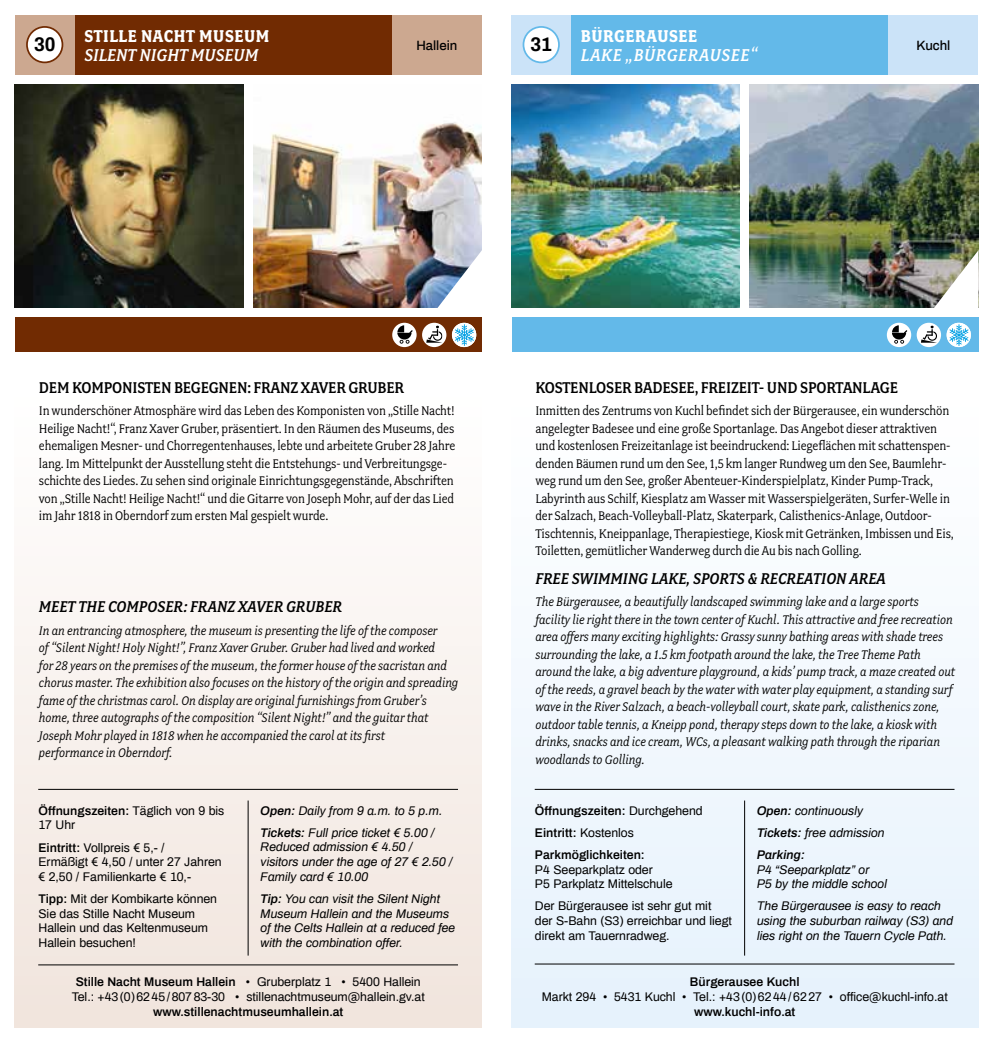
<style>
.page{position:relative;width:993px;height:1042px;background:#fff}
.page>*{position:absolute;margin:0;border:0;box-sizing:border-box;transform-origin:0 0}
.t1{font:700 19.25px "Fairplex Narrow OT";letter-spacing:.03em;color:#fff}
.t2{font:italic 19.25px "Fairplex Narrow OT Med";color:#fff}
.t3{font:italic 19.25px "Fairplex Narrow OT Med";letter-spacing:.03em;color:#fff}
.t4{font:700 19.25px "Archivo";color:#000}
.t5{font:500 17.5px "Fairplex Narrow OT";letter-spacing:-.01em;color:#000}
.t6{font:italic 17.5px "Fairplex Narrow OT Med";color:#000}
.t7{font:italic 14px/17.5px "Fairplex Narrow OT";color:#000}
.t8{font:14px/17.5px "Fairplex Narrow OT";letter-spacing:-.01em;color:#000}
.t9{font:500 13.12px "Archivo";color:#000}
.t10{font:12.25px/14.7px "Archivo";color:#000}
.t11{font:italic 12.25px/14.7px "Archivo";color:#000}
.t12{font:600 12.25px/22.1px "Archivo";color:#000}
.s1{font-weight:600}
.s2{font-weight:400}
</style>
<div class="page">
<div style="left:15px;top:394px;width:466px;height:633px;background:linear-gradient(to bottom,#fff,#f0e4dc)"></div>
<div style="left:15px;top:317px;width:467px;height:35px;background:#712b02"></div>
<div style="left:74px;top:15px;width:318px;height:59px;background:#712b02"></div>
<div style="left:15px;top:15px;width:59px;height:59px;background:#cca890"></div>
<div style="left:392px;top:15px;width:89px;height:59px;background:#cca890"></div>
<img style="left:15px;top:84px;width:228px;height:224px">
<img style="left:253px;top:122px;width:228px;height:186px">
<div style="left:27px;top:27px;width:35px;height:35px;background:#fff;border-radius:50%"></div>
<div style="left:26px;top:26px;width:37px;height:37px;border:2px solid #712b02;border-radius:50%"></div>
<hr style="left:38px;top:964px;width:420px;height:1px;background:#000">
<hr style="left:38px;top:789px;width:420px;height:1px;background:#000">
<hr style="left:247px;top:800px;width:1px;height:155px;background:#000">
<div style="left:511px;top:394px;width:466px;height:633px;background:#f2f8fe"></div>
<div style="left:511px;top:317px;width:467px;height:35px;background:#63b9e9"></div>
<div style="left:571px;top:15px;width:317px;height:59px;background:#63b9e9"></div>
<div style="left:511px;top:15px;width:60px;height:59px;background:#cbe3f8"></div>
<div style="left:888px;top:15px;width:89px;height:59px;background:#cbe3f8"></div>
<img style="left:511px;top:84px;width:228px;height:224px">
<img style="left:749px;top:84px;width:228px;height:224px">
<div style="left:523px;top:27px;width:35px;height:35px;background:#fff;border-radius:50%"></div>
<div style="left:522px;top:26px;width:37px;height:37px;border:2px solid #63b9e9;border-radius:50%"></div>
<hr style="left:534px;top:963px;width:420px;height:1px;background:#000">
<hr style="left:534px;top:789px;width:420px;height:1px;background:#000">
<hr style="left:744px;top:800px;width:1px;height:155px;background:#000">
<svg style="left:916px;top:323px;width:24px;height:24px"></svg>
<svg style="left:920px;top:325px;width:16px;height:18px"></svg>
<div style="left:422px;top:323px;width:24px;height:24px;background:#fff;border-radius:50%"></div>
<svg style="left:426px;top:325px;width:16px;height:18px"></svg>
<svg style="left:946px;top:323px;width:24px;height:24px"></svg>
<svg style="left:949px;top:324px;width:19px;height:22px"></svg>
<div style="left:452px;top:323px;width:24px;height:24px;background:#fff;border-radius:50%"></div>
<svg style="left:454px;top:324px;width:20px;height:22px"></svg>
<svg style="left:886px;top:323px;width:24px;height:24px"></svg>
<svg style="left:891px;top:325px;width:15px;height:19px"></svg>
<div style="left:392px;top:323px;width:24px;height:24px;background:#fff;border-radius:50%"></div>
<svg style="left:397px;top:325px;width:15px;height:19px"></svg>
<svg style="left:437px;top:250px;width:45px;height:58px"></svg>
<svg style="left:933px;top:250px;width:45px;height:58px"></svg>
<h1 class="t1" style="left:84px;top:25px;width:186px">STILLE NACHT MUSEUM</h1>
<h1 class="t2" style="left:84px;top:44px;width:175px">SILENT NIGHT MUSEUM</h1>
<h1 class="t4" style="left:34px;top:31px;width:23px">30</h1>
<p class="t9" style="left:416px;top:37px;width:43px">Hallein</p>
<h1 class="t1" style="left:580px;top:25px;width:118px">BÜRGERAUSEE</h1>
<h1 class="t3" style="left:580px;top:44px;width:178px">LAKE „BÜRGERAUSEE“</h1>
<h1 class="t4" style="left:530px;top:31px;width:23px">31</h1>
<p class="t9" style="left:916px;top:37px;width:35px">Kuchl</p>
<p class="t5" style="left:39px;top:377px;width:366px">DEM KOMPONISTEN BEGEGNEN: FRANZ XAVER GRUBER</p>
<p class="t8" style="left:39px;top:402px;width:418px">In wunderschöner Atmosphäre wird das Leben des Komponisten von „Stille Nacht!<br>Heilige Nacht!“, Franz Xaver Gruber, präsentiert. In den Räumen des Museums, des ehemaligen Mesner- und Chorregentenhauses, lebte und arbeitete Gruber 28 Jahre lang. Im Mittelpunkt der Ausstellung steht die Entstehungs- und Verbreitungsge&shy;schichte des Liedes. Zu sehen sind originale Einrichtungsgegenstände, Abschriften von „Stille Nacht! Heilige Nacht!“ und die Gitarre von Joseph Mohr, auf der das Lied im Jahr 1818 in Oberndorf zum ersten Mal gespielt wurde.</p>
<p class="t6" style="left:39px;top:597px;width:304px">MEET THE COMPOSER: FRANZ XAVER GRUBER</p>
<p class="t7" style="left:39px;top:621px;width:420px">In an entrancing atmosphere, the museum is presenting the life of the composer<br>of “Silent Night! Holy Night!”, Franz Xaver Gruber. Gruber had lived and worked<br>for 28 years on the premises of the museum, the former house of the sacristan and chorus master. The exhibition also focuses on the history of the origin and spreading fame of the christmas carol. On display are original furnishings from Gruber’s home, three autographs of the composition “Silent Night!” and the guitar that Joseph Mohr played in 1818 when he accompanied the carol at its first<br>performance in Oberndorf.</p>
<p class="t10" style="left:38px;top:802px;width:187px"><span class="s1">Öffnungszeiten:</span> Täglich von 9 bis<br>17 Uhr</p>
<p class="t10" style="left:38px;top:839px;width:185px"><span class="s1">Eintritt:</span> Vollpreis € 5,- /<br>Ermäßigt € 4,50 / unter 27 Jahren € 2,50 / Familienkarte € 10,-</p>
<p class="t10" style="left:38px;top:891px;width:180px"><span class="s1">Tipp:</span> Mit der Kombikarte können<br>Sie das Stille Nacht Museum<br>Hallein und das Keltenmuseum<br>Hallein besuchen!</p>
<p class="t11" style="left:260px;top:799px;width:183px;line-height:22.1px"><span class="s1">Open:</span> Daily from 9 a.m. to 5 p.m.<br><span class="s1">Tickets:</span> Full price ticket € 5.00 /</p>
<p class="t11" style="left:260px;top:839px;width:194px">Reduced admission € 4.50 / visitors under the age of 27 € 2.50 /<br>Family card € 10.00</p>
<p class="t11" style="left:260px;top:891px;width:196px"><span class="s1">Tip:</span> You can visit the Silent Night<br>Museum Hallein and the Museums of the Celts Hallein at a reduced fee with the combination offer.</p>
<p class="t10" style="left:72px;top:974px;width:354px;text-align:center"><span class="s1">Stille Nacht Museum Hallein</span> • Gruberplatz 1 • 5400 Hallein<br>Tel.: +43(0)6245/80783-30 • stillenachtmuseum@hallein.gv.at</p>
<p class="t12" style="left:153px;top:1000px;width:192px">www.stillenachtmuseumhallein.at</p>
<p class="t5" style="left:535px;top:377px;width:364px">KOSTENLOSER BADESEE, FREIZEIT- UND SPORTANLAGE</p>
<p class="t8" style="left:535px;top:402px;width:420px">Inmitten des Zentrums von Kuchl befindet sich der Bürgerausee, ein wunderschön angelegter Badesee und eine große Sportanlage. Das Angebot dieser attraktiven und kostenlosen Freizeitanlage ist beeindruckend: Liegeflächen mit schattenspen&shy;denden Bäumen rund um den See, 1,5 km langer Rundweg um den See, Baumlehr&shy;weg rund um den See, großer Abenteuer-Kinderspielplatz, Kinder Pump-Track, Labyrinth aus Schilf, Kiesplatz am Wasser mit Wasserspielgeräten, Surfer-Welle in der Salzach, Beach-Volleyball-Platz, Skaterpark, Calisthenics-Anlage, Outdoor-Tischtennis, Kneippanlage, Therapiestiege, Kiosk mit Getränken, Imbissen und Eis, Toiletten, gemütlicher Wanderweg durch die Au bis nach Golling.</p>
<p class="t6" style="left:535px;top:568px;width:352px">FREE SWIMMING LAKE, SPORTS &amp; RECREATION AREA</p>
<p class="t7" style="left:535px;top:593px;width:421px">The Bürgerausee, a beautifully landscaped swimming lake and a large sports facility lie right there in the town center of Kuchl. This attractive and free recreation area offers many exciting highlights: Grassy sunny bathing areas with shade trees surrounding the lake, a 1.5 km footpath around the lake, the Tree Theme Path around the lake, a big adventure playground, a kids’ pump track, a maze created out of the reeds, a gravel beach by the water with water play equipment, a standing surf wave in the River Salzach, a beach-volleyball court, skate park, calisthenics zone, outdoor table tennis, a Kneipp pond, therapy steps down to the lake, a kiosk with drinks, snacks and ice cream, WCs, a pleasant walking path through the riparian woodlands to Golling.</p>
<p class="t12" style="left:535px;top:799px;width:169px">Öffnungszeiten: <span class="s2">Durchgehend<br></span>Eintritt: <span class="s2">Kostenlos<br></span>Parkmöglichkeiten:</p>
<p class="t10" style="left:535px;top:861px;width:139px">P4 Seeparkplatz oder<br>P5 Parkplatz Mittelschule</p>
<p class="t10" style="left:535px;top:898px;width:198px">Der Bürgerausee ist sehr gut mit der S-Bahn (S3) erreichbar und liegt direkt am Tauernradweg.</p>
<p class="t11" style="left:756px;top:799px;width:129px;line-height:22.1px"><span class="s1">Open:</span> continuously<br><span class="s1">Tickets:</span> free admission<br><span class="s1">Parking:</span></p>
<p class="t11" style="left:756px;top:861px;width:132px">P4 “Seeparkplatz” or<br>P5 by the middle school</p>
<p class="t11" style="left:756px;top:898px;width:198px">The Bürgerausee is easy to reach using the suburban railway (S3) and lies right on the Tauern Cycle Path.</p>
<p class="t12" style="left:689px;top:971px;width:111px">Bürgerausee Kuchl</p>
<p class="t10" style="left:541px;top:989px;width:407px">Markt 294 • 5431 Kuchl • Tel.: +43(0)6244/6227 • office@kuchl-info.at</p>
<p class="t12" style="left:693px;top:1000px;width:103px">www.kuchl-info.at</p>
</div>
